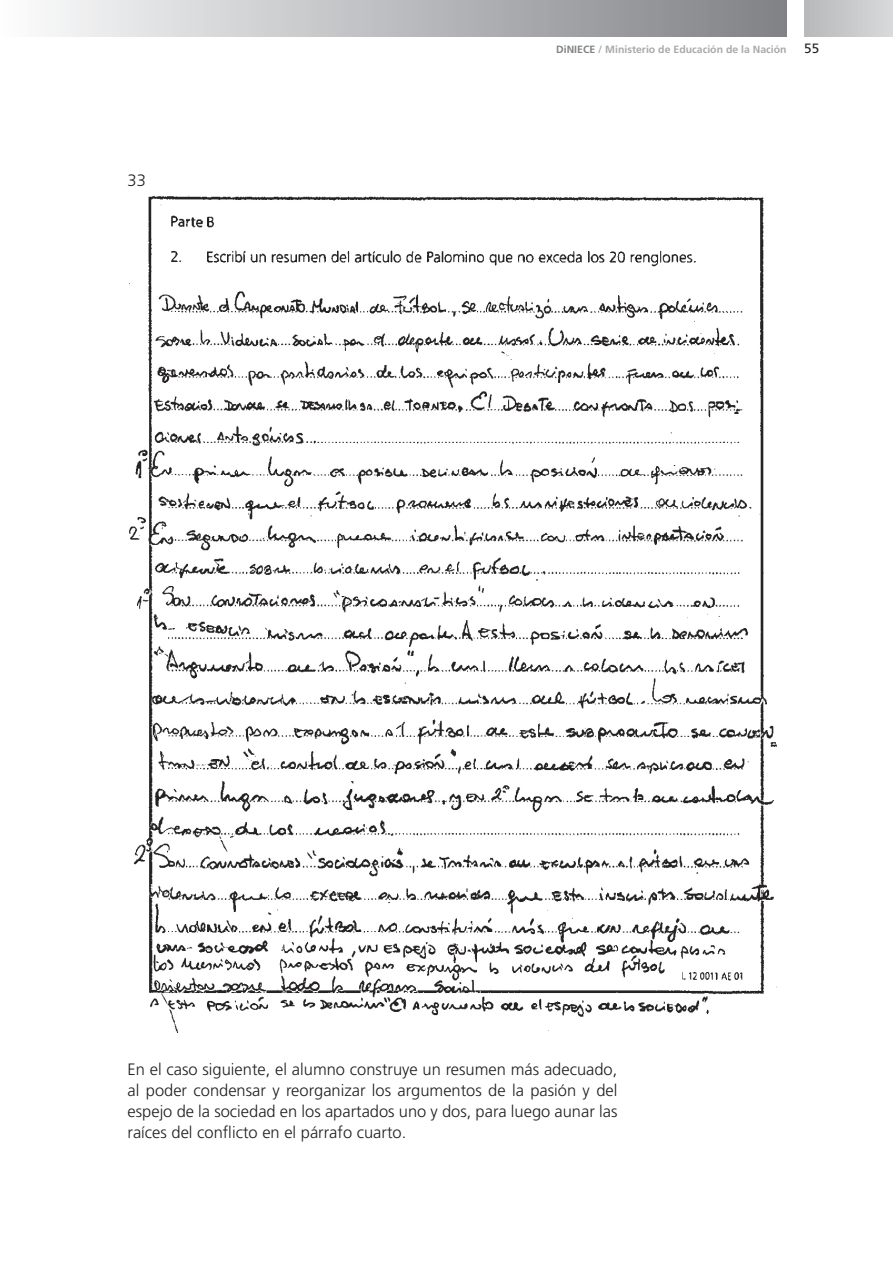
<style>
.page{position:relative;width:893px;height:1263px;background:#fff}
.page>*{position:absolute;margin:0;border:0;box-sizing:border-box;transform-origin:0 0}
.t1{font:300 16.5px/21px "Frutiger";color:#231f20;text-align:justify}
.t2{font:13.5px "Frutiger";color:#231f20}
.t3{font:700 10.5px "Frutiger";color:#a8a9ad}
.s1{color:#808285}
</style>
<div class="page">
<div style="left:805px;top:0;width:88px;height:37px;background:linear-gradient(to right,#b7b9ba,#d9d9db)"></div>
<div style="left:1px;top:0;width:786px;height:37px;background:linear-gradient(to right,#fbfbfc,#7e8084)"></div>
<img style="left:129px;top:195px;width:648px;height:838px">
<p class="t1" style="left:128px;top:170px;width:20px">33</p>
<p class="t3" style="left:556px;top:44px;width:232px"><span class="s1">DiNIECE</span> / Ministerio de Educación de la Nación</p>
<p class="t2" style="left:804px;top:41px;width:17px">55</p>
<p class="t1" style="left:128px;top:1059px;width:491px">En el caso siguiente, el alumno construye un resumen más adecuado, al poder condensar y reorganizar los argumentos de la pasión y del espejo de la sociedad en los apartados uno y dos, para luego aunar las raíces del conflicto en el párrafo cuarto.</p>
</div>
